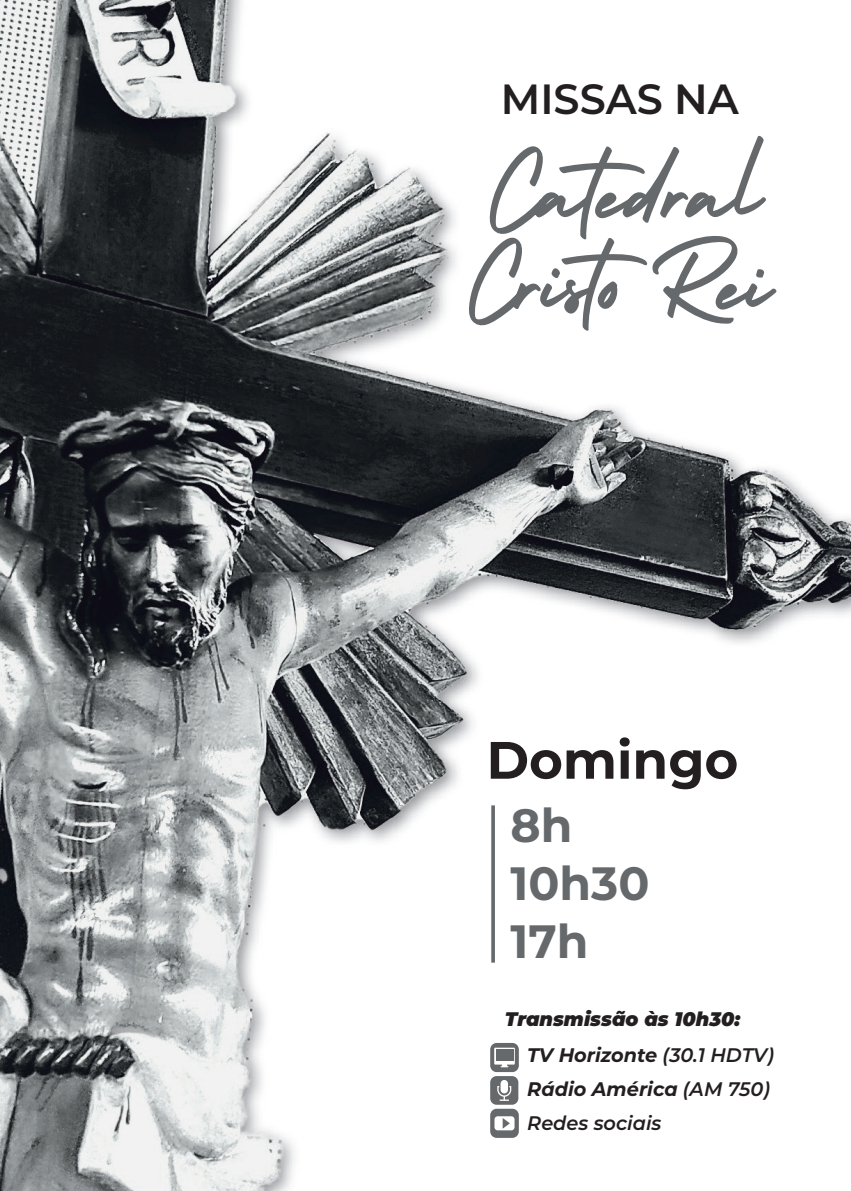
<style>
.page{position:relative;width:851px;height:1191px;background:#fff}
.page>*{position:absolute;margin:0;border:0;box-sizing:border-box;transform-origin:0 0}
.t1{font:700 52.4px "Montserrat";color:#231f20}
.t2{font:700 46.6px/57.8px "Montserrat";color:#65696c}
.t3{font:600 42.2px "Montserrat";color:#231f20}
.t4{font:italic 600 19.6px/34.2px "Montserrat";color:#231f20}
.t5{font:italic 900 19.6px "Montserrat";color:#231f20}
.s1{font-weight:700}
</style>
<div class="page">
<img style="left:0;top:0;width:719px;height:1191px">
<img style="left:719px;top:452px;width:131px;height:191px">
<svg style="left:468px;top:134px;width:309px;height:199px"></svg>
<svg style="left:490px;top:1108px;width:28px;height:29px"></svg>
<svg style="left:490px;top:1043px;width:28px;height:29px"></svg>
<div style="left:490px;top:1076px;width:28px;height:28px;background:#65696c;border-radius:6px"></div>
<div style="left:500px;top:1080px;width:8px;height:13px;background:#fff;border-radius:4px"></div>
<svg style="left:497px;top:1086px;width:14px;height:14px"></svg>
<svg style="left:491px;top:805px;width:4px;height:157px"></svg>
<h3 class="t3" style="left:500px;top:69px;width:239px">MISSAS NA</h3>
<h1 class="t1" style="left:486px;top:722px;width:253px">Domingo</h1>
<h2 class="t2" style="left:510px;top:794px;width:140px">8h<br>10h30<br>17h</h2>
<p class="t5" style="left:505px;top:1003px;width:237px">Transmissão às 10h30:</p>
<p class="t4" style="left:527px;top:1037px;width:248px"><span class="s1">TV Horizonte</span> (30.1 HDTV)<br><span class="s1">Rádio América</span> (AM 750)<br>Redes sociais</p>
</div>
